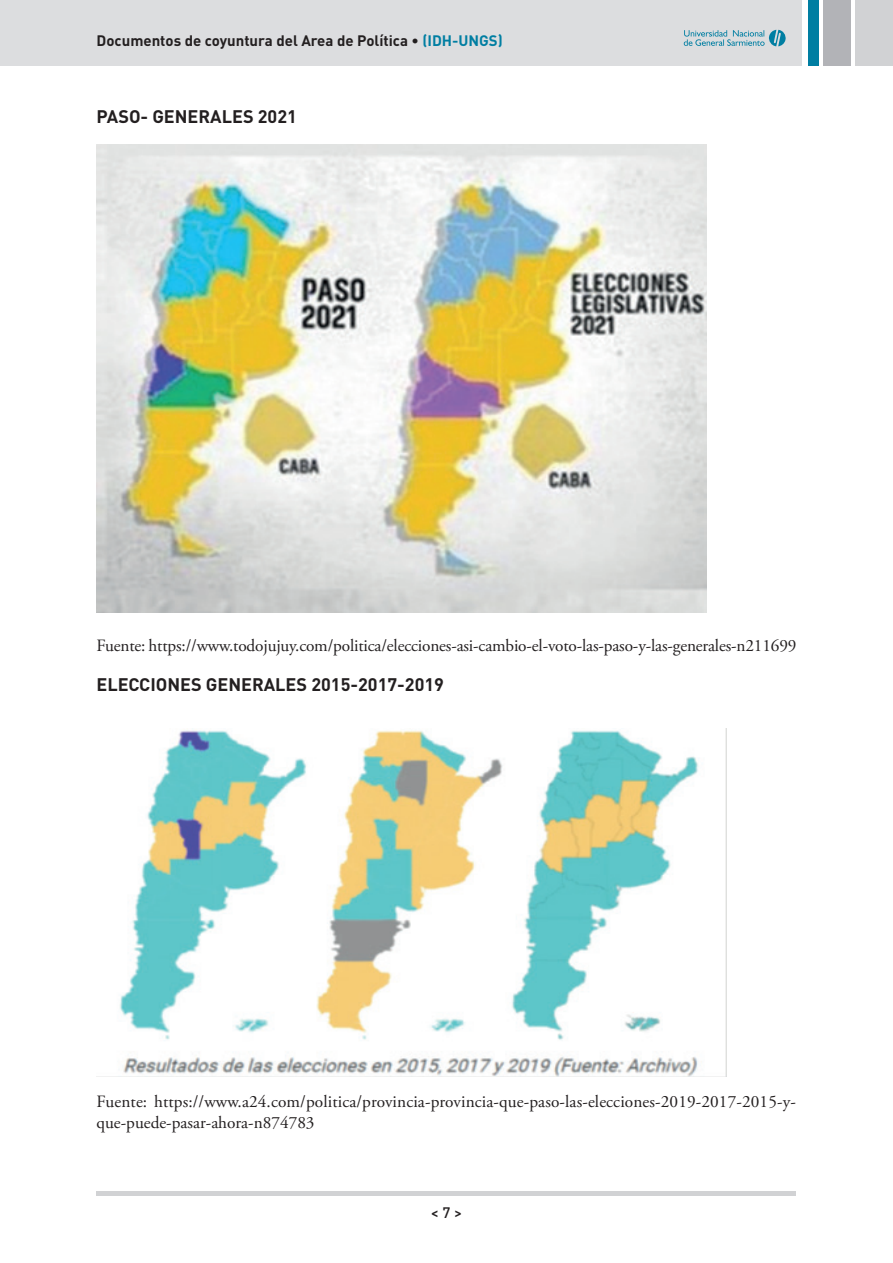
<style>
.page{position:relative;width:893px;height:1263px;background:#fff}
.page>*{position:absolute;margin:0;border:0;box-sizing:border-box;transform-origin:0 0}
.t1{font:700 18px "DIN Pro";color:#231f20}
.t2{font:17.25px/21px "Adobe Garamond Pro";color:#231f20}
.t3{font:700 15px "DIN Pro";color:#231f20}
.t4{font:500 15px "DIN Pro";color:#231f20}
.s1{color:#007ea2}
</style>
<div class="page">
<div style="left:0;top:0;width:802px;height:66px;background:#dcdddf"></div>
<div style="left:855px;top:0;width:38px;height:66px;background:#d1d2d4"></div>
<svg style="left:684px;top:30px;width:102px;height:16px"></svg>
<div style="left:808px;top:0;width:10px;height:66px;background:#007ea2"></div>
<div style="left:823px;top:0;width:27px;height:66px;background:#b2b3b7"></div>
<div style="left:97px;top:1191px;width:699px;height:5px;background:#d1d2d4"></div>
<img style="left:97px;top:145px;width:609px;height:468px">
<img style="left:120px;top:729px;width:606px;height:347px">
<p class="t3" style="left:97px;top:31px;width:408px">Documentos de coyuntura del Area de Política • <span class="s1">(IDH-UNGS)</span></p>
<p class="t1" style="left:97px;top:105px;width:202px">PASO- GENERALES 2021</p>
<p class="t2" style="left:97px;top:636px;width:701px">Fuente: https://www.todojujuy.com/politica/elecciones-asi-cambio-el-voto-las-paso-y-las-generales-n211699</p>
<p class="t1" style="left:97px;top:672px;width:349px">ELECCIONES GENERALES 2015-2017-2019</p>
<p class="t2" style="left:97px;top:1091px;width:701px">Fuente: https://www.a24.com/politica/provincia-provincia-que-paso-las-elecciones-2019-2017-2015-y&shy;que-puede-pasar-ahora-n874783</p>
<p class="t4" style="left:431px;top:1202px;width:33px">&lt; 7 &gt;</p>
</div>
